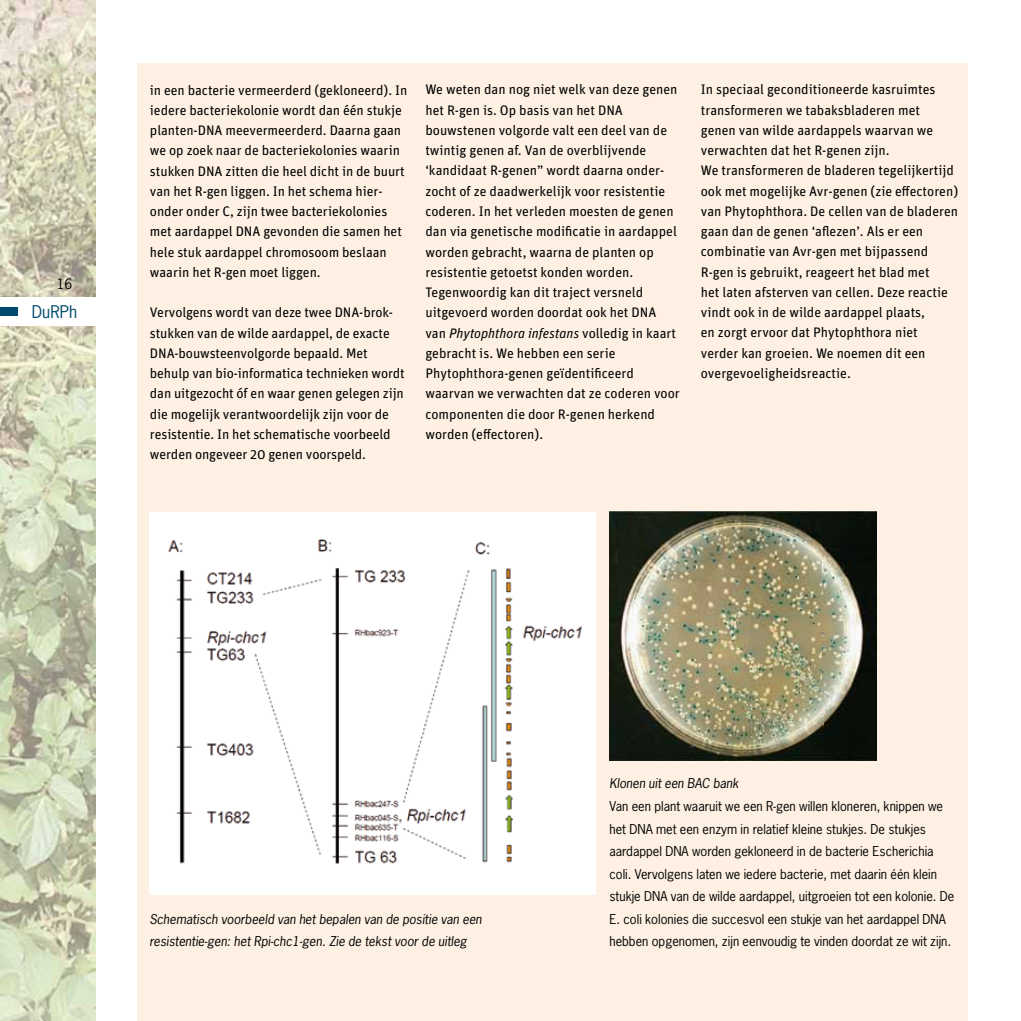
<style>
.page{position:relative;width:1021px;height:1021px;background:#fff}
.page>*{position:absolute;margin:0;border:0;box-sizing:border-box;transform-origin:0 0}
.t1{font:16.5px "News Gothic Std";letter-spacing:.005em;color:#004a6d}
.t2{font:13.8px/20.2px "Unit OT";color:#000}
.t3{font:13.5px "News Gothic Std";color:#000}
.t4{font:12.75px/22.5px "News Gothic Std";color:#000}
.t5{font:italic 12.75px/22.5px "News Gothic Std";color:#000}
.s1{font-style:italic}
</style>
<div class="page">
<img style="left:0;top:0;width:95px;height:1020px">
<div style="left:0;top:298px;width:97px;height:28px;background:#fff"></div>
<div style="left:0;top:307px;width:17px;height:9px;background:#004a6d"></div>
<div style="left:137px;top:64px;width:831px;height:956px;background:#fef1e3"></div>
<img style="left:609px;top:511px;width:267px;height:250px">
<div style="left:149px;top:512px;width:446px;height:382px;background:#fff"></div>
<img style="left:168px;top:539px;width:414px;height:325px">
<p class="t3" style="left:57px;top:275px;width:17px">16</p>
<p class="t1" style="left:32px;top:301px;width:47px">DuRPh</p>
<p class="t2" style="left:150px;top:80px;width:259px">in een bacterie vermeerderd (gekloneerd). In iedere bacteriekolonie wordt dan één stukje planten-DNA meevermeerderd. Daarna gaan we op zoek naar de bacterie kolonies waarin stukken DNA zitten die heel dicht in de buurt van het R-gen liggen. In het schema hier&shy;onder onder C, zijn twee bacterie kolonies met aardappel DNA gevonden die samen het hele stuk aardappel chromosoom beslaan waarin het R-gen moet liggen.</p>
<p class="t2" style="left:150px;top:302px;width:256px">Vervolgens wordt van deze twee DNA-brok&shy;stukken van de wilde aardappel, de exacte DNA-bouwsteenvolgorde bepaald. Met behulp van bio-informatica technieken wordt dan uitgezocht óf en waar genen gelegen zijn die mogelijk verantwoordelijk zijn voor de resistentie. In het schematische voorbeeld werden ongeveer 20 genen voorspeld.</p>
<p class="t2" style="left:425px;top:80px;width:256px">We weten dan nog niet welk van deze genen het R-gen is. Op basis van het DNA bouwstenen volgorde valt een deel van de twintig genen af. Van de overblijvende ‘kandidaat R-genen” wordt daarna onder&shy;zocht of ze daadwerkelijk voor resistentie coderen. In het verleden moesten de genen dan via genetische modificatie in aardappel worden gebracht, waarna de planten op resistentie getoetst konden worden.<br>Tegenwoordig kan dit traject versneld uitgevoerd worden doordat ook het DNA van <span class="s1">Phytophthora infestans</span> volledig in kaart gebracht is. We hebben een serie Phytophthora-genen geïdentificeerd waarvan we verwachten dat ze coderen voor componenten die door R-genen herkend worden (effectoren).</p>
<p class="t2" style="left:700px;top:80px;width:259px">In speciaal geconditioneerde kasruimtes transformeren we tabaksbladeren met genen van wilde aardappels waarvan we verwachten dat het R-genen zijn.<br>We transformeren de bladeren tegelijkertijd ook met mogelijke Avr-genen (zie effectoren) van Phytophthora. De cellen van de bladeren gaan dan de genen ‘aflezen’. Als er een combinatie van Avr-gen met bijpassend R-gen is gebruikt, reageert het blad met<br>het laten afsterven van cellen. Deze reactie vindt ook in de wilde aardappel plaats,<br>en zorgt ervoor dat Phytophthora niet verder kan groeien. We noemen dit een overgevoelig heidsreactie.</p>
<p class="t5" style="left:149px;top:907px;width:334px">Schematisch voorbeeld van het bepalen van de positie van een resistentie-gen: het Rpi-chc1-gen. Zie de tekst voor de uitleg</p>
<p class="t5" style="left:609px;top:772px;width:131px">Klonen uit een BAC bank</p>
<p class="t4" style="left:609px;top:794px;width:346px">Van een plant waaruit we een R-gen willen kloneren, knippen we het DNA met een enzym in relatief kleine stukjes. De stukjes aardappel DNA worden gekloneerd in de bacterie Escherichia coli. Vervolgens laten we iedere bacterie, met daarin één klein stukje DNA van de wilde aardappel, uitgroeien tot een kolonie. De E. coli kolonies die succesvol een stukje van het aardappel DNA hebben opgenomen, zijn eenvoudig te vinden doordat ze wit zijn<span class="s1">.</span></p>
</div>
